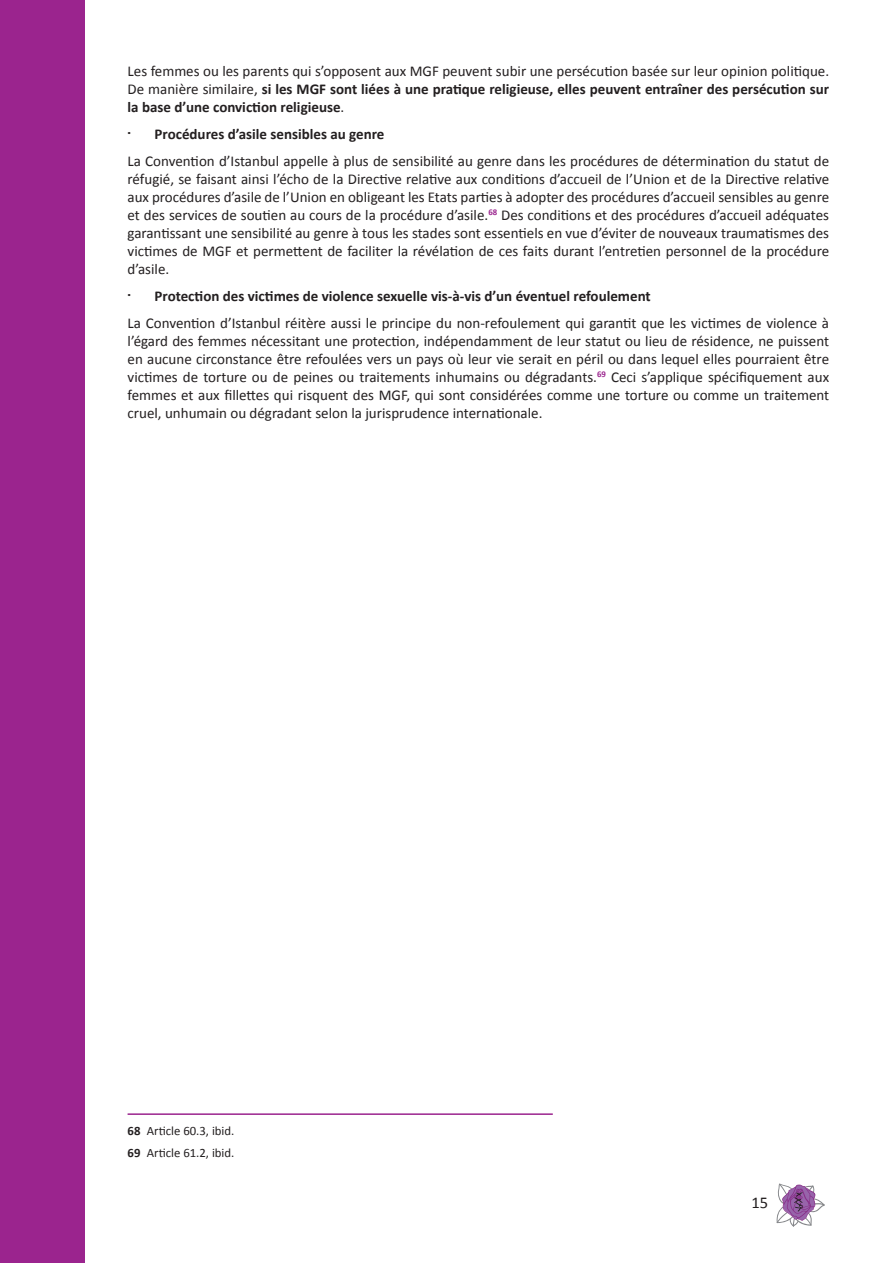
<style>
.page{position:relative;width:893px;height:1263px;background:#fff}
.page>*{position:absolute;margin:0;border:0;box-sizing:border-box;transform-origin:0 0}
.t1{font:16.5px "Calibri";color:#231f20}
.t2{font:15px/18px "Calibri";color:#231f20;text-align:justify}
.t3{font:12.75px/21.3px "Calibri";color:#231f20}
.s1{font-weight:700}
</style>
<div class="page">
<div style="left:0;top:0;width:85px;height:1263px;background:#9b248e"></div>
<svg style="left:777px;top:1184px;width:48px;height:43px"></svg>
<hr style="left:128px;top:1113px;width:425px;height:2px;background:#9b248e">
<p class="t2" style="left:128px;top:61px;width:703px">Les femmes ou les parents qui s’opposent aux MGF peuvent subir une persécution basée sur leur opinion politique.<br>De manière similaire, <span class="s1">si les MGF sont liées à une pratique religieuse, elles peuvent entraîner des persécution sur la base d’une conviction religieuse</span>.</p>
<p class="t2" style="left:128px;top:120px;width:703px;line-height:27px">• <span class="s1">Procédures d’asile sensibles au genre<br></span>La Convention d’Istanbul appelle à plus de sensibilité au genre dans les procédures de détermination du statut de</p>
<p class="t2" style="left:128px;top:169px;width:703px">réfugié, se faisant ainsi l’écho de la Directive relative aux conditions d’accueil de l’Union et de la Directive relative aux procédures d’asile de l’Union en obligeant les Etats parties à adopter des procédures d’accueil sensibles au genre et des services de soutien au cours de la procédure d’asile.<sup>68</sup> Des conditions et des procédures d’accueil adéquates garantissant une sensibilité au genre à tous les stades sont essentiels en vue d’éviter de nouveaux traumatismes des victimes de MGF et permettent de faciliter la révélation de ces faits durant l’entretien personnel de la procédure d’asile.</p>
<p class="t2" style="left:128px;top:282px;width:703px;line-height:27px">• <span class="s1">Protection des victimes de violence sexuelle vis-à-vis d’un éventuel refoulement<br></span>La Convention d’Istanbul réitère aussi le principe du non-refoulement qui garantit que les victimes de violence à</p>
<p class="t2" style="left:128px;top:331px;width:703px">l’égard des femmes nécessitant une protection, indépendamment de leur statut ou lieu de résidence, ne puissent en aucune circonstance être refoulées vers un pays où leur vie serait en péril ou dans lequel elles pourraient être victimes de torture ou de peines ou traitements inhumains ou dégradants.<sup>69</sup> Ceci s’applique spécifiquement aux femmes et aux fillettes qui risquent des MGF, qui sont considérées comme une torture ou comme un traitement cruel, unhumain ou dégradant selon la jurisprudence internationale.</p>
<p class="t3" style="left:128px;top:1120px;width:108px"><span class="s1">68</span> Article 60.3, ibid.<br><span class="s1">69</span> Article 61.2, ibid.</p>
<p class="t1" style="left:751px;top:1192px;width:18px">15</p>
</div>
